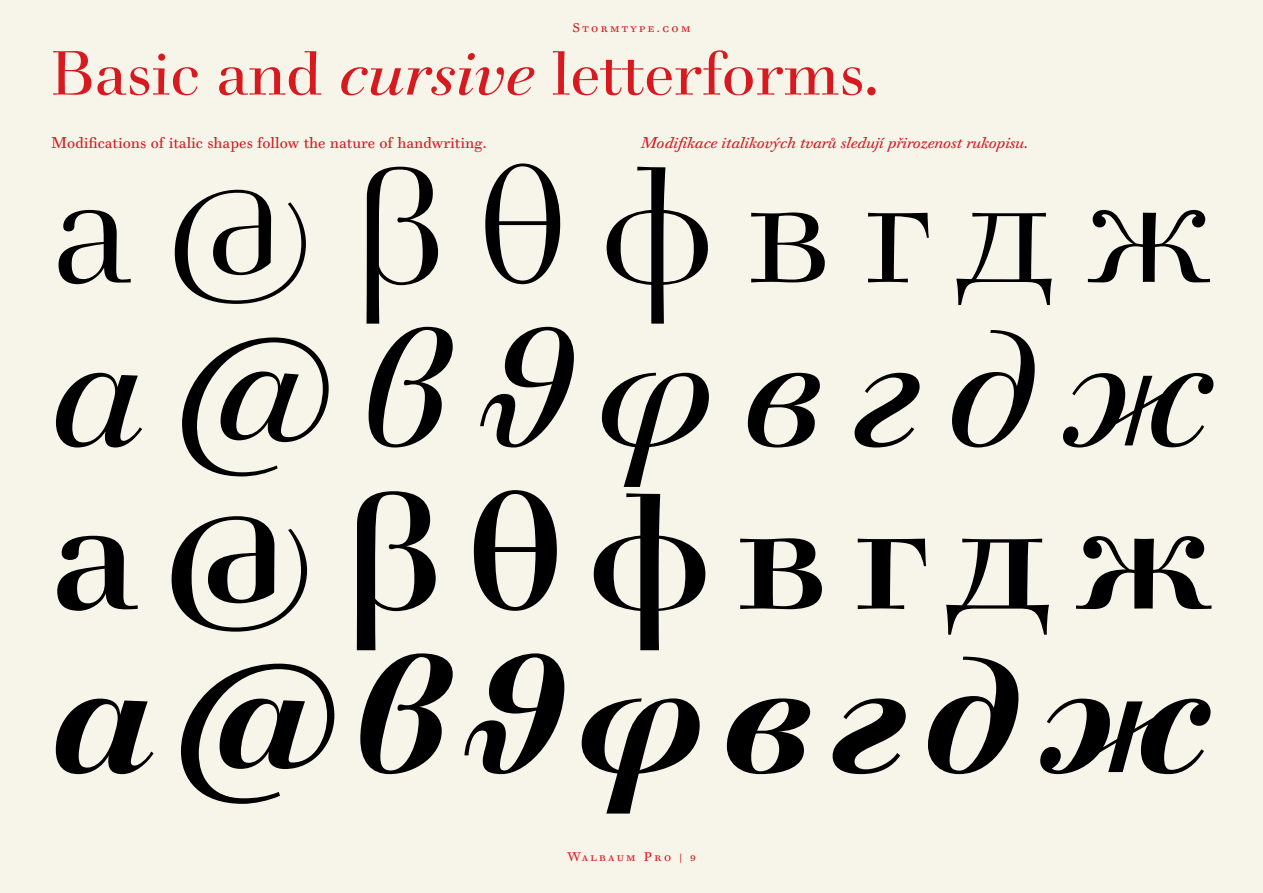
<style>
.page{position:relative;width:1263px;height:893px;background:#f7f5ea}
.page>*{position:absolute;margin:0;border:0;box-sizing:border-box;transform-origin:0 0}
.t1{font:159px "Walbaum 120 Pro";letter-spacing:.195em;color:#000}
.t2{font:italic 159px "Walbaum 120 Medium Pro";letter-spacing:.18em;color:#000}
.t3{font:700 159px "Walbaum 120 Pro";letter-spacing:.155em;color:#000}
.t4{font:italic 700 159px "Walbaum 120 Medium Pro";letter-spacing:.11em;color:#000}
.t5{font:60px "Walbaum 120 Medium Pro";letter-spacing:.11em;color:#d71920}
.t6{font:15px "Walbaum 10 Pro";color:#d71920}
.t7{font:italic 15px "Walbaum 10 Pro";color:#d71920}
.t8{font:12px "Walbaum 10 Pro";letter-spacing:.2em;color:#d71920}
.s1{font-style:italic}
</style>
<div class="page">
<p class="t8" style="left:572px;top:20px;width:120px">Stormtype.com</p>
<h2 class="t5" style="left:51px;top:37px;width:829px">Basic and <span class="s1">cursive</span> letterforms.</h2>
<p class="t6" style="left:51px;top:132px;width:437px">Modifications of italic shapes follow the nature of handwriting.</p>
<p class="t7" style="left:640px;top:132px;width:389px">Modifikace italikových tvarů sledují přirozenost rukopisu.</p>
<h1 class="t1" style="left:51px;top:129px;width:1162px">a@βθφвгдж</h1>
<h1 class="t2" style="left:51px;top:292px;width:1162px">a@βθφвгдж</h1>
<h1 class="t3" style="left:51px;top:455px;width:1162px">a@βθφвгдж</h1>
<h1 class="t4" style="left:51px;top:618px;width:1162px">a@βθφвгдж</h1>
<p class="t8" style="left:567px;top:849px;width:130px">Walbaum Pro | 9</p>
</div>
